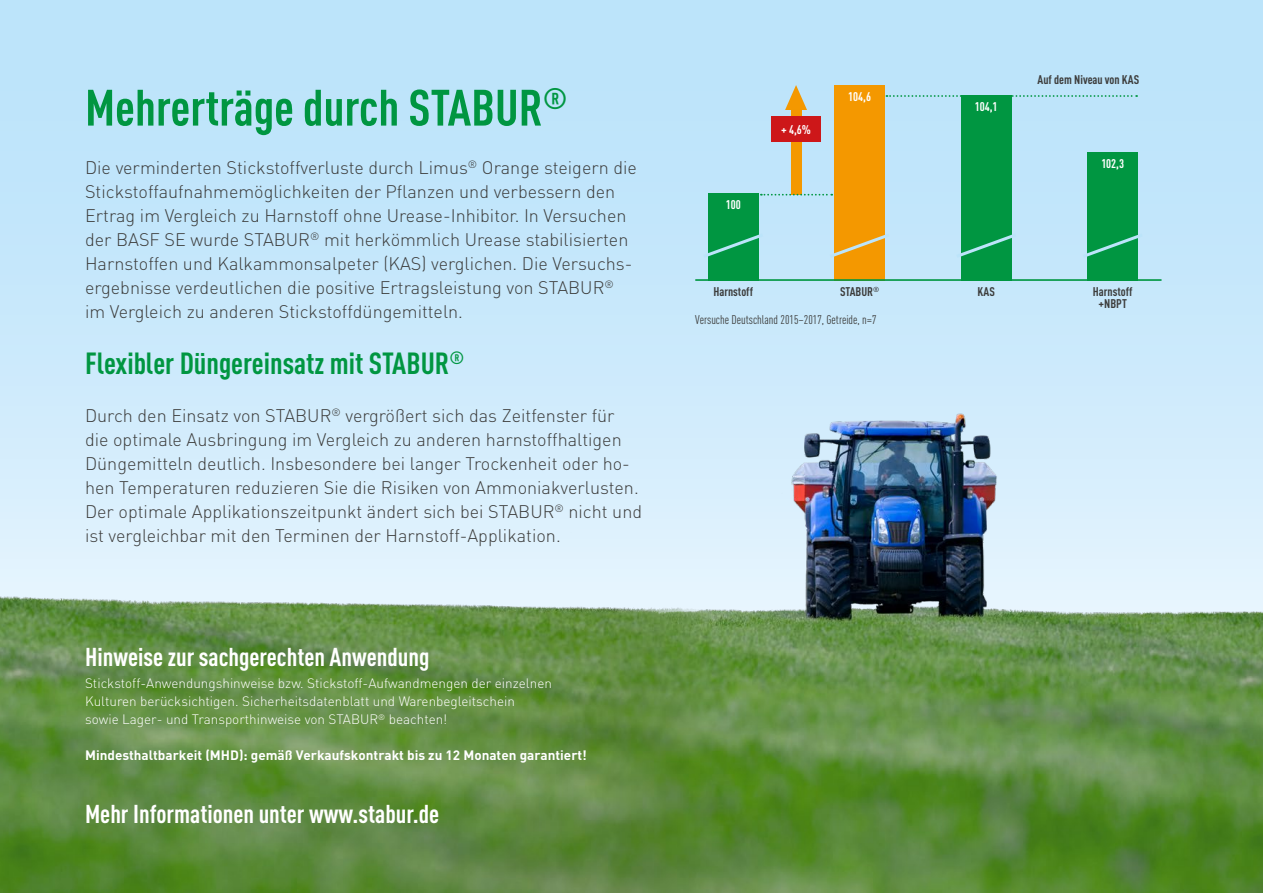
<style>
.page{position:relative;width:1263px;height:893px;background:#fff}
.page>*{position:absolute;margin:0;border:0;box-sizing:border-box;transform-origin:0 0}
.t1{font:700 50.25px "DIN Cond";color:#009641}
.t2{font:700 30.15px "DIN Cond";color:#009641}
.t3{font:700 25.5px "DIN Cond";color:#fff}
.t4{font:300 18px/24px "DIN";color:#3c3c3b}
.t5{font:300 13.5px/18px "DIN";color:#fff}
.t6{font:700 13.5px "DIN";color:#fff}
.t7{font:700 12.45px/12.5px "DIN Cond";color:#3c3c3b;text-align:center}
.t8{font:12.45px "DIN Cond";color:#3c3c3b}
.t9{font:700 12.45px "DIN Cond";color:#fff}
</style>
<div class="page">
<div style="left:0;top:0;width:1263px;height:629px;background:#bde4fa"></div>
<img style="left:0;top:140px;width:1263px;height:753px">
<div style="left:708px;top:194px;width:50px;height:87px;background:#009641"></div>
<svg style="left:700px;top:231px;width:66px;height:29px"></svg>
<div style="left:834px;top:86px;width:51px;height:195px;background:#f49800"></div>
<svg style="left:826px;top:231px;width:67px;height:29px"></svg>
<div style="left:961px;top:95px;width:50px;height:186px;background:#009641"></div>
<svg style="left:953px;top:231px;width:66px;height:29px"></svg>
<div style="left:1087px;top:152px;width:51px;height:129px;background:#009641"></div>
<svg style="left:1079px;top:231px;width:67px;height:29px"></svg>
<div style="left:791px;top:110px;width:10px;height:85px;background:#f49800"></div>
<svg style="left:785px;top:85px;width:22px;height:25px"></svg>
<div style="left:771px;top:116px;width:50px;height:26px;background:#cd1719"></div>
<svg style="left:761px;top:194px;width:71px;height:2px"></svg>
<hr style="left:695px;top:279px;width:466px;height:2px;background:#009641">
<svg style="left:886px;top:95px;width:251px;height:2px"></svg>
<h1 class="t1" style="left:85px;top:77px;width:484px">Mehrerträge durch STABUR<sup>®</sup></h1>
<p class="t4" style="left:85px;top:155px;width:553px">Die verminderten Stickstoffverluste durch Limus<sup>®</sup> Orange steigern die Stickstoffaufnahmemöglichkeiten der Pflanzen und verbessern den Ertrag im Vergleich zu Harnstoff ohne Urease-Inhibitor. In Versuchen der BASF SE wurde STABUR<sup>®</sup> mit herkömmlich Urease stabilisierten Harnstoffen und Kalkammonsalpeter (KAS) verglichen. Die Versuchs&shy;ergebnisse verdeutlichen die positive Ertragsleistung von STABUR<sup>® </sup>im Vergleich zu anderen Stickstoffdüngemitteln.</p>
<h2 class="t2" style="left:85px;top:345px;width:381px">Flexibler Düngereinsatz mit STABUR<sup>®</sup></h2>
<p class="t4" style="left:85px;top:403px;width:559px">Durch den Einsatz von STABUR<sup>®</sup> vergrößert sich das Zeitfenster für die optimale Ausbringung im Vergleich zu anderen harnstoffhaltigen Düngemitteln deutlich. Insbesondere bei langer Trockenheit oder ho&shy;hen Temperaturen reduzieren Sie die Risiken von Ammoniakverlusten.<br>Der optimale Applikationszeitpunkt ändert sich bei STABUR<sup>®</sup> nicht und ist vergleichbar mit den Terminen der Harnstoff-Applikation.</p>
<h3 class="t3" style="left:85px;top:641px;width:346px">Hinweise zur sachgerechten Anwendung</h3>
<p class="t5" style="left:85px;top:674px;width:468px">Stickstoff-Anwendungshinweise bzw. Stickstoff-Aufwandmengen der einzelnen<br>Kulturen berücksichtigen. Sicherheitsdatenblatt und Warenbegleitschein sowie Lager- und Transporthinweise von STABUR<sup>®</sup> beachten!</p>
<p class="t6" style="left:85px;top:746px;width:503px">Mindesthaltbarkeit (MHD): gemäß Verkaufskontrakt bis zu 12 Monaten garantiert!</p>
<h3 class="t3" style="left:85px;top:798px;width:356px">Mehr Informationen unter www.stabur.de</h3>
<p class="t9" style="left:726px;top:197px;width:16px">100</p>
<p class="t9" style="left:781px;top:122px;width:31px">+ 4,6%</p>
<p class="t9" style="left:848px;top:89px;width:24px">104,6</p>
<p class="t7" style="left:713px;top:285px;width:41px">Harnstoff</p>
<p class="t7" style="left:840px;top:285px;width:41px">STABUR<sup>®</sup></p>
<p class="t8" style="left:695px;top:312px;width:183px">Versuche Deutschland 2015–2017, Getreide, n=7</p>
<p class="t9" style="left:975px;top:99px;width:24px">104,1</p>
<p class="t7" style="left:1037px;top:73px;width:103px">Auf dem Niveau von KAS</p>
<p class="t9" style="left:1101px;top:156px;width:24px">102,3</p>
<p class="t7" style="left:977px;top:285px;width:19px">KAS</p>
<p class="t7" style="left:1093px;top:285px;width:41px">Harnstoff +NBPT</p>
</div>
